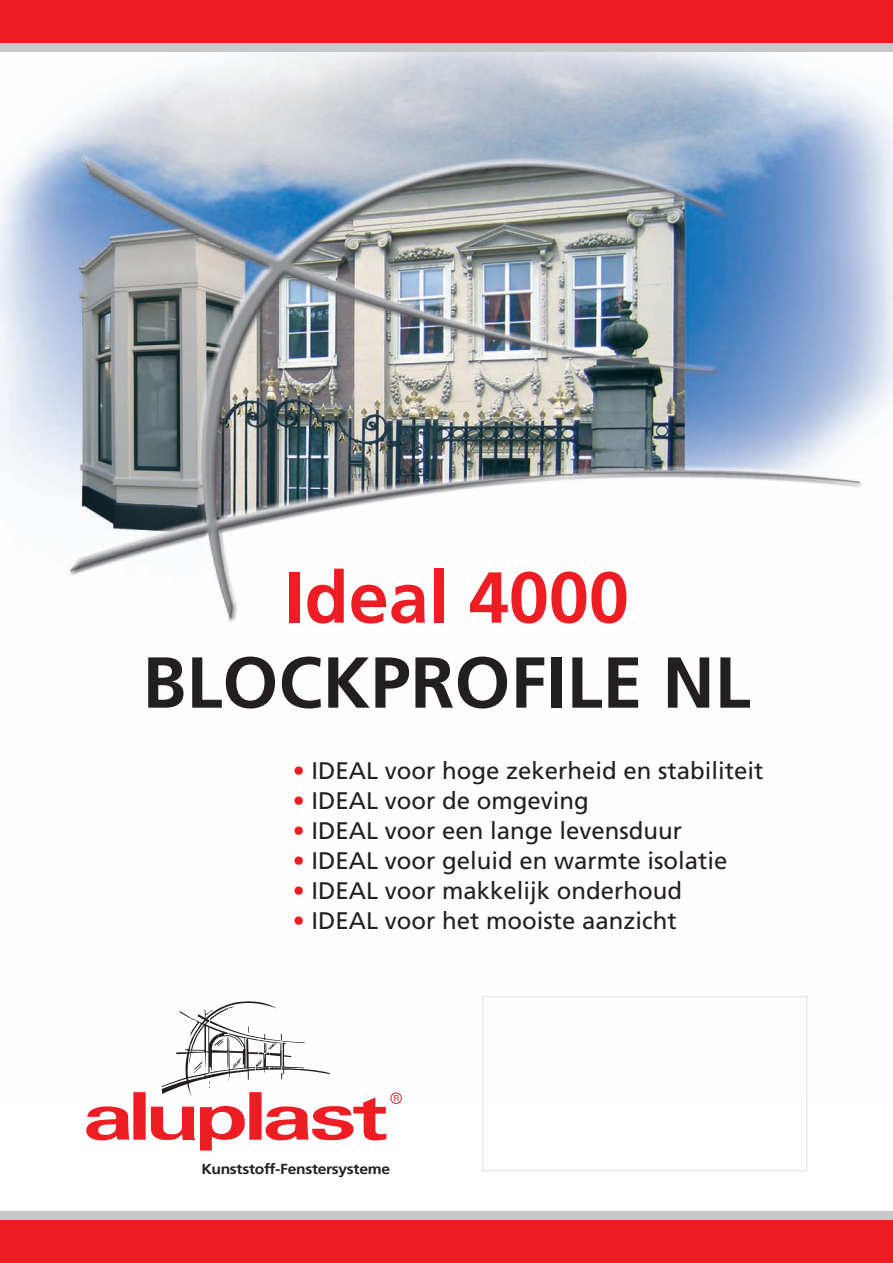
<style>
.page{position:relative;width:893px;height:1263px;background:#fff}
.page>*{position:absolute;margin:0;border:0;box-sizing:border-box;transform-origin:0 0}
.t1{font:700 72px "Frutiger CE";color:#231f20}
.t2{font:700 72px "Frutiger CE";color:#ee1d23}
.t3{font:24px "Frutiger CE";color:#231f20}
.t4{font:700 14.55px "Frutiger CE";letter-spacing:-.02em;color:#231f20;scale:1.07 1}
.s1{color:#ee1d23}
</style>
<div class="page">
<img style="left:0;top:51px;width:893px;height:1048px">
<div style="left:0;top:0;width:893px;height:51px;background:#c7c8ca"></div>
<div style="left:0;top:0;width:893px;height:43px;background:#ee1d23"></div>
<div style="left:0;top:1212px;width:893px;height:51px;background:#c7c8ca"></div>
<div style="left:0;top:1220px;width:893px;height:43px;background:#ee1d23"></div>
<div style="left:482px;top:996px;width:325px;height:175px;border:2px solid #e7e8e9"></div>
<svg style="left:86px;top:1001px;width:316px;height:149px"></svg>
<h1 class="t2" style="left:285px;top:569px;width:346px">Ideal 4000</h1>
<h1 class="t1" style="left:142px;top:654px;width:610px">BLOCKPROFILE NL</h1>
<p class="t3" style="left:293px;top:760px;width:472px"><span class="s1">•</span> IDEAL voor hoge zekerheid en stabiliteit</p>
<p class="t3" style="left:293px;top:790px;width:298px"><span class="s1">•</span> IDEAL voor de omgeving</p>
<p class="t3" style="left:293px;top:820px;width:391px"><span class="s1">•</span> IDEAL voor een lange levensduur</p>
<p class="t3" style="left:293px;top:850px;width:436px"><span class="s1">•</span> IDEAL voor geluid en warmte isolatie</p>
<p class="t3" style="left:293px;top:880px;width:391px"><span class="s1">•</span> IDEAL voor makkelijk onderhoud</p>
<p class="t3" style="left:293px;top:910px;width:386px"><span class="s1">•</span> IDEAL voor het mooiste aanzicht</p>
<p class="t4" style="left:201px;top:1163px;width:178px">Kunststoff-Fenstersysteme</p>
</div>
